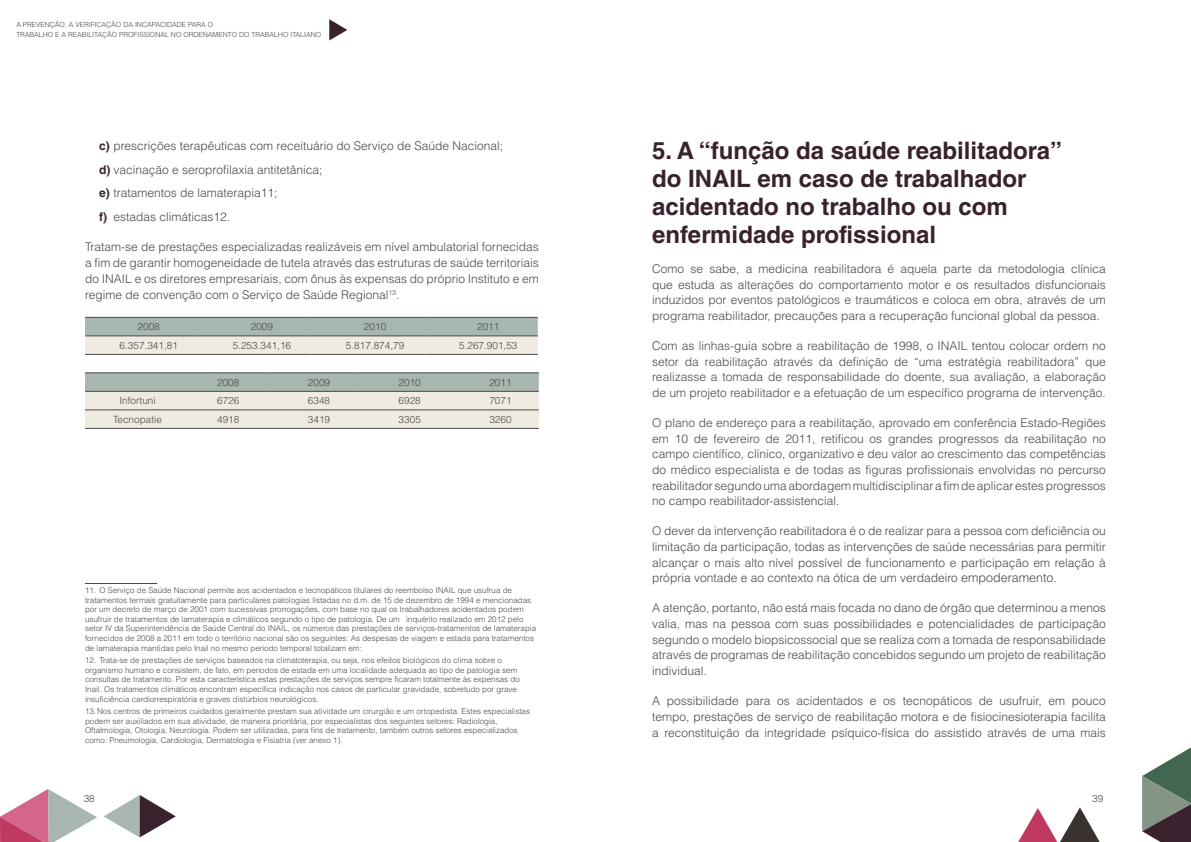
<style>
.page{position:relative;width:1191px;height:842px;background:#fff}
.page>*{position:absolute;margin:0;border:0;box-sizing:border-box;transform-origin:0 0}
.t1{font:700 24px/28px "Helvetica LT Std";color:#39212d}
.t2{font:300 12px/15.7px "Helvetica LT Std";color:#4b4847;text-align:justify}
.t3{font:300 10px "Helvetica LT Std";color:#4b4847}
.t4{font:300 8px/9.6px "Helvetica LT Std";color:#4b4847}
.t5{font:300 7px/10px "Helvetica LT Std";color:#4b4847}
.s1{font-weight:700;color:#39212d}
.s2{font-size:12.5px}
</style>
<div class="page">
<svg style="left:1142px;top:747px;width:49px;height:95px"></svg>
<svg style="left:0;top:789px;width:97px;height:53px"></svg>
<svg style="left:1018px;top:807px;width:82px;height:35px"></svg>
<svg style="left:104px;top:795px;width:72px;height:42px"></svg>
<svg style="left:329px;top:19px;width:18px;height:21px"></svg>
<svg style="left:85px;top:318px;width:453px;height:36px;background:#c8cdc4"></svg>
<hr style="left:85px;top:317px;width:113px;height:1px;background:#4b4847">
<hr style="left:198px;top:317px;width:113px;height:1px;background:#4b4847">
<hr style="left:311px;top:317px;width:113px;height:1px;background:#4b4847">
<hr style="left:424px;top:317px;width:114px;height:1px;background:#4b4847">
<hr style="left:85px;top:336px;width:113px;height:1px;background:#4b4847">
<hr style="left:198px;top:336px;width:113px;height:1px;background:#4b4847">
<hr style="left:311px;top:336px;width:113px;height:1px;background:#4b4847">
<hr style="left:424px;top:336px;width:114px;height:1px;background:#4b4847">
<hr style="left:85px;top:354px;width:113px;height:1px;background:#4b4847">
<hr style="left:198px;top:354px;width:113px;height:1px;background:#4b4847">
<hr style="left:311px;top:354px;width:113px;height:1px;background:#4b4847">
<hr style="left:424px;top:354px;width:114px;height:1px;background:#4b4847">
<svg style="left:85px;top:374px;width:454px;height:54px;background:#d4d7cd"></svg>
<hr style="left:85px;top:373px;width:91px;height:1px;background:#4b4847">
<hr style="left:176px;top:373px;width:90px;height:1px;background:#4b4847">
<hr style="left:266px;top:373px;width:91px;height:1px;background:#4b4847">
<hr style="left:357px;top:373px;width:91px;height:1px;background:#4b4847">
<hr style="left:448px;top:373px;width:91px;height:1px;background:#4b4847">
<hr style="left:85px;top:391px;width:91px;height:1px;background:#4b4847">
<hr style="left:176px;top:391px;width:90px;height:1px;background:#4b4847">
<hr style="left:266px;top:391px;width:91px;height:1px;background:#4b4847">
<hr style="left:357px;top:391px;width:91px;height:1px;background:#4b4847">
<hr style="left:448px;top:391px;width:91px;height:1px;background:#4b4847">
<hr style="left:85px;top:410px;width:91px;height:1px;background:#4b4847">
<hr style="left:176px;top:410px;width:90px;height:1px;background:#4b4847">
<hr style="left:266px;top:410px;width:91px;height:1px;background:#4b4847">
<hr style="left:357px;top:410px;width:91px;height:1px;background:#4b4847">
<hr style="left:448px;top:410px;width:91px;height:1px;background:#4b4847">
<hr style="left:85px;top:428px;width:91px;height:1px;background:#4b4847">
<hr style="left:176px;top:428px;width:90px;height:1px;background:#4b4847">
<hr style="left:266px;top:428px;width:91px;height:1px;background:#4b4847">
<hr style="left:357px;top:428px;width:91px;height:1px;background:#4b4847">
<hr style="left:448px;top:428px;width:91px;height:1px;background:#4b4847">
<hr style="left:85px;top:583px;width:72px;height:1px;background:#4b4847">
<p class="t5" style="left:16px;top:20px;width:306px">A PREVENÇÃO, A VERIFICAÇÃO DA INCAPACIDADE PARA O<br>TRABALHO E A REABILITAÇÃO PROFISSIONAL NO ORDENAMENTO DO TRABALHO ITALIANO</p>
<p class="t2" style="left:99px;top:134px;width:405px;line-height:23.5px;text-align:left"><span class="s1">c)</span> prescrições terapêuticas com receituário do Serviço de Saúde Nacional; <span class="s1">d)</span> vacinação e seroprofilaxia antitetânica;<br><span class="s1">e)</span> tratamentos de lamaterapia11;<br><span class="s1">f)</span> estadas climáticas12.</p>
<p class="t2" style="left:85px;top:239px;width:455px;line-height:16px">Tratam-se de prestações especializadas realizáveis em nível ambulatorial fornecidas a fim de garantir homogeneidade de tutela através das estruturas de saúde territoriais do INAIL e os diretores empresariais, com ônus às expensas do próprio Instituto e em regime de convenção com o Serviço de Saúde Regional<sup>13</sup>.</p>
<p class="t3" style="left:138px;top:320px;width:24px">2008</p>
<p class="t3" style="left:251px;top:320px;width:24px">2009</p>
<p class="t3" style="left:364px;top:320px;width:24px">2010</p>
<p class="t3" style="left:477px;top:320px;width:24px">2011</p>
<p class="t3" style="left:120px;top:339px;width:60px">6.357.341,81</p>
<p class="t3" style="left:233px;top:339px;width:60px">5.253.341,16</p>
<p class="t3" style="left:346px;top:339px;width:60px">5.817.874,79</p>
<p class="t3" style="left:459px;top:339px;width:60px">5.267.901,53</p>
<p class="t3" style="left:217px;top:376px;width:24px">2008</p>
<p class="t3" style="left:308px;top:376px;width:24px">2009</p>
<p class="t3" style="left:398px;top:376px;width:24px">2010</p>
<p class="t3" style="left:489px;top:376px;width:24px">2011</p>
<p class="t3" style="left:119px;top:394px;width:38px">Infortuni</p>
<p class="t3" style="left:217px;top:394px;width:24px">6726</p>
<p class="t3" style="left:308px;top:394px;width:24px">6348</p>
<p class="t3" style="left:398px;top:394px;width:24px">6928</p>
<p class="t3" style="left:489px;top:394px;width:24px">7071</p>
<p class="t3" style="left:113px;top:413px;width:50px">Tecnopatie</p>
<p class="t3" style="left:217px;top:413px;width:24px">4918</p>
<p class="t3" style="left:308px;top:413px;width:24px">3419</p>
<p class="t3" style="left:398px;top:413px;width:24px">3305</p>
<p class="t3" style="left:489px;top:413px;width:24px">3260</p>
<p class="t4" style="left:85px;top:585px;width:452px">11. O Serviço de Saúde Nacional permite aos acidentados e tecnopáticos titulares do reembolso INAIL que usufrua de tratamentos termais gratuitamente para particulares patologias listadas no d.m. de 15 de dezembro de 1994 e mencionadas por um decreto de março de 2001 com sucessivas prorrogações, com base no qual os trabalhadores acidentados podem usufruir de tratamentos de lamaterapia e climáticos segundo o tipo de patologia. De um ‟inquérito realizado em 2012 pelo setor IV da Superintendência de Saúde Central do INAIL, os números das prestações de serviços-tratamentos de lamaterapia fornecidos de 2008 a 2011 em todo o território nacional são os seguintes: As despesas de viagem e estada para tratamentos de lamaterapia mantidas pelo Inail no mesmo período temporal totalizam em:</p>
<p class="t4" style="left:85px;top:655px;width:436px">12. Trata-se de prestações de serviços baseados na climatoterapia, ou seja, nos efeitos biológicos do clima sobre o organismo humano e consistem, de fato, em períodos de estada em uma localidade adequada ao tipo de patologia sem consultas de tratamento. Por esta característica estas prestações de serviços sempre ficaram totalmente às expensas do Inail. Os tratamentos climáticos encontram específica indicação nos casos de particular gravidade, sobretudo por grave insuficiência cardiorrespiratória e graves distúrbios neurológicos.</p>
<p class="t4" style="left:85px;top:706px;width:446px">13.Nos centros de primeiros cuidados geralmente prestam sua atividade um cirurgião e um ortopedista. Estes especialistas podem ser auxiliados em sua atividade, de maneira prioritária, por especialistas dos seguintes setores: Radiologia, Oftalmologia, Otologia, Neurologia. Podem ser utilizadas, para fins de tratamento, também outros setores especializados como: Pneumologia, Cardiologia, Dermatologia e Fisiatria (ver anexo 1).</p>
<h1 class="t1" style="left:652px;top:136px;width:411px">5. A “função da saúde reabilitadora” do INAIL em caso de trabalhador acidentado no trabalho ou com enfermidade profissional</h1>
<p class="t2" style="left:652px;top:261px;width:455px">Como se sabe, a medicina reabilitadora é aquela parte da metodologia clínica que estuda as alterações do comportamento motor e os resultados disfuncionais induzidos por eventos patológicos e traumáticos e coloca em obra, através de um programa reabilitador, precauções para a recuperação funcional global da pessoa.</p>
<p class="t2" style="left:652px;top:338px;width:455px">Com as linhas-guia sobre a reabilitação de 1998, o INAIL tentou colocar ordem no setor da reabilitação através da definição de “uma estratégia reabilitadora” que realizasse a tomada de responsabilidade do doente, sua avaliação, a elaboração de um projeto reabilitador e a efetuação de um específico programa de intervenção.</p>
<p class="t2" style="left:652px;top:415px;width:455px">O plano de endereço para a reabilitação, aprovado em conferência Estado-Regiões em 10 de fevereiro de 2011, retificou os grandes progressos da reabilitação no campo científico, clínico, organizativo e deu valor ao crescimento das competências do médico especialista e de todas as figuras profissionais envolvidas no percurso reabilitador segundo uma abordagem multidisciplinar a fim de aplicar estes progressos no campo reabilitador-assistencial.</p>
<p class="t2" style="left:652px;top:523px;width:455px">O dever da intervenção reabilitadora é o de realizar para a pessoa com deficiência ou limitação da participação, todas as intervenções de saúde necessárias para permitir alcançar o mais alto nível possível de funcionamento e participação em relação à própria vontade e ao contexto na ótica de um verdadeiro <span class="s2">empoderamento.</span></p>
<p class="t2" style="left:652px;top:600px;width:455px">A atenção, portanto, não está mais focada no dano de órgão que determinou a menos valia, mas na pessoa com suas possibilidades e potencialidades de participação segundo o modelo biopsicossocial que se realiza com a tomada de responsabilidade através de programas de reabilitação concebidos segundo um projeto de reabilitação individual.</p>
<p class="t2" style="left:652px;top:693px;width:455px;line-height:16px">A possibilidade para os acidentados e os tecnopáticos de usufruir, em pouco tempo, prestações de serviço de reabilitação motora e de fisiocinesioterapia facilita a reconstituição da integridade psíquico-física do assistido através de uma mais</p>
<p class="t3" style="left:84px;top:792px;width:13px">38</p>
<p class="t3" style="left:1092px;top:792px;width:13px">39</p>
</div>
